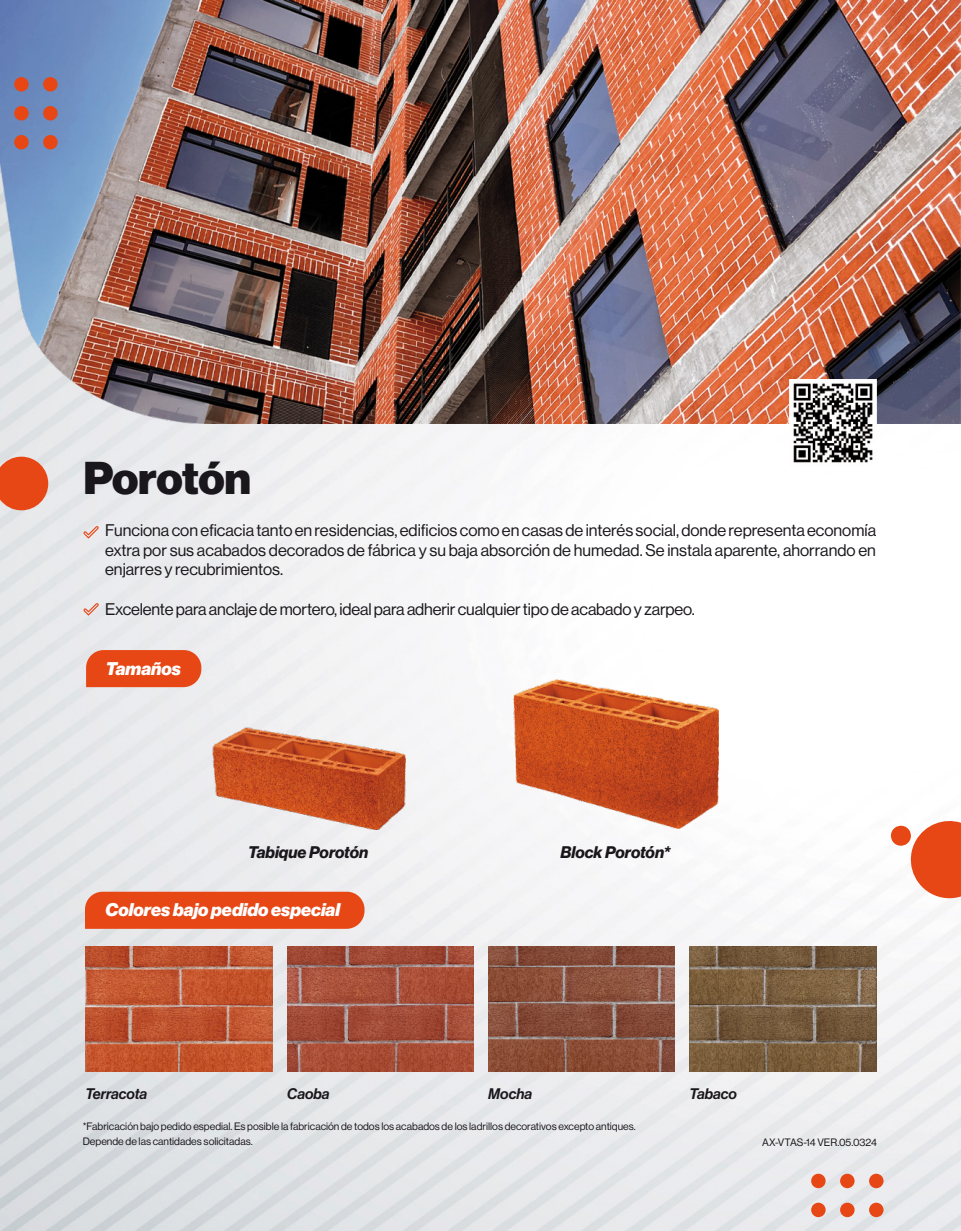
<style>
.page{position:relative;width:961px;height:1231px;background:#fff}
.page>*{position:absolute;margin:0;border:0;box-sizing:border-box;transform-origin:0 0}
.t1{font:900 45px "Haas Grot Disp 95";letter-spacing:-.01em;color:#1a171c}
.t2{font:italic 900 18px "Haas Grot Disp 96";color:#fff}
.t3{font:16.5px/19.8px "Haas Grot Disp 55 Roman";letter-spacing:-.01em;color:#1a171c;text-align:justify}
.t4{font:italic 700 16.5px "Haas Grot Disp 76";color:#1a171c}
.t5{font:italic 500 15px "Haas Grot Disp 66";color:#1a171c}
.t6{font:10.5px/15px "Haas Grot Disp 55 Roman";color:#1a171c}
</style>
<div class="page">
<img style="left:0;top:423px;width:960px;height:807px">
<svg style="left:0;top:456px;width:48px;height:54px;background:#e5633a"></svg>
<img style="left:0;top:0;width:960px;height:423px">
<svg style="left:14px;top:77px;width:44px;height:72px;background:#90758a"></svg>
<svg style="left:811px;top:1173px;width:72px;height:44px;background:#e6b6a9"></svg>
<svg style="left:890px;top:817px;width:70px;height:82px"></svg>
<img style="left:789px;top:379px;width:87px;height:88px">
<img style="left:689px;top:947px;width:187px;height:124px">
<img style="left:86px;top:947px;width:186px;height:124px">
<img style="left:288px;top:947px;width:186px;height:124px">
<img style="left:488px;top:947px;width:187px;height:124px">
<img style="left:212px;top:727px;width:193px;height:102px">
<img style="left:513px;top:680px;width:205px;height:148px">
<svg style="left:83px;top:526px;width:16px;height:12px"></svg>
<svg style="left:83px;top:603px;width:16px;height:12px"></svg>
<svg style="left:86px;top:650px;width:115px;height:37px;background:#e64e1f"></svg>
<div style="left:85px;top:891px;width:279px;height:37px;background:#e64715"></div>
<h1 class="t1" style="left:83px;top:452px;width:169px">Porotón</h1>
<p class="t3" style="left:105px;top:520px;width:772px">Funciona con eficacia tanto en residencias, edificios como en casas de interés social, donde representa economía extra por sus acabados decorados de fábrica y su baja absorción de humedad. Se instala aparente, ahorrando en enjarres y recubrimientos.</p>
<p class="t3" style="left:105px;top:599px;width:591px">Excelente para anclaje de mortero, ideal para adherir cualquier tipo de acabado y zarpeo.</p>
<p class="t2" style="left:106px;top:658px;width:77px">Tamaños</p>
<p class="t4" style="left:248px;top:842px;width:122px">Tabique Porotón</p>
<p class="t4" style="left:560px;top:842px;width:111px">Block Porotón*</p>
<p class="t2" style="left:106px;top:899px;width:236px">Colores bajo pedido especial</p>
<p class="t5" style="left:85px;top:1084px;width:63px">Terracota</p>
<p class="t5" style="left:287px;top:1084px;width:44px">Caoba</p>
<p class="t5" style="left:488px;top:1084px;width:45px">Mocha</p>
<p class="t5" style="left:689px;top:1084px;width:49px">Tabaco</p>
<p class="t6" style="left:83px;top:1119px;width:554px">*Fabricación bajo pedido espedial. Es posible la fabricación de todos los acabados de los ladrillos decorativos excepto antiques.<br>Depende de las cantidades solicitadas.</p>
<p class="t6" style="left:762px;top:1135px;width:116px">AX-VTAS-14 VER.05.0324</p>
</div>
